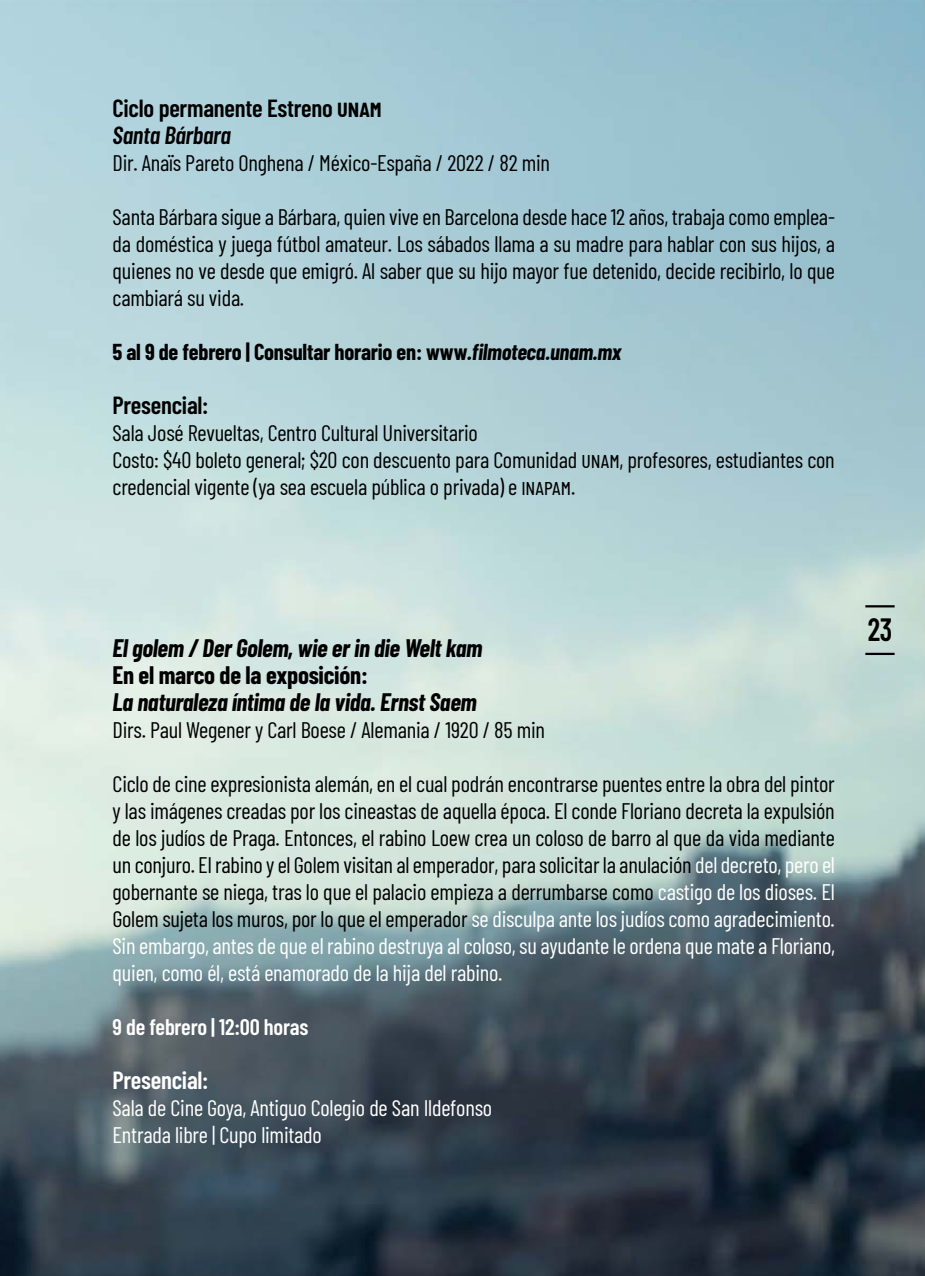
<style>
.page{position:relative;width:925px;height:1276px;background:#fff}
.page>*{position:absolute;margin:0;border:0;box-sizing:border-box;transform-origin:0 0}
.t1{font:600 32.18px "Barlow Condensed";color:#000;scale:.91 1}
.t2{font:italic 700 24.75px "Barlow Condensed";letter-spacing:-.01em;color:#000}
.t3{font:600 24.75px "Barlow Condensed";letter-spacing:-.01em;color:#000}
.t4{font:700 24.75px "Barlow Condensed";letter-spacing:-.01em;color:#000}
.t5{font:italic 600 24.75px "Barlow Condensed";letter-spacing:-.01em;color:#000}
.t6{font:600 24.75px "Barlow Condensed";letter-spacing:-.01em;color:#fff}
.t7{font:22.5px/27px "Barlow Condensed";letter-spacing:-.01em;color:#000;text-align:justify}
.t8{font:22.5px/27px "Barlow Condensed";letter-spacing:-.01em;color:#fff}
.t9{font:700 22.5px "Barlow Condensed";letter-spacing:-.01em;color:#000}
.t10{font:600 22.5px "Barlow Condensed";letter-spacing:-.01em;color:#fff}
.s1{font-style:italic}
.s2{color:#fff}
</style>
<div class="page">
<img style="left:0;top:0;width:925px;height:1276px">
<hr style="left:865px;top:605px;width:29px;height:2px;background:#000">
<hr style="left:865px;top:653px;width:29px;height:2px;background:#000">
<p class="t3" style="left:112px;top:90px;width:271px">Ciclo permanente Estreno unam</p>
<p class="t5" style="left:112px;top:117px;width:120px">Santa Bárbara</p>
<p class="t7" style="left:112px;top:148px;width:439px">Dir. Anaïs Pareto Onghena / México-España / 2022 / 82 min</p>
<p class="t7" style="left:112px;top:202px;width:724px">Santa Bárbara sigue a Bárbara, quien vive en Barcelona desde hace 12 años, trabaja como emplea&shy;da doméstica y juega fútbol amateur. Los sábados llama a su madre para hablar con sus hijos, a quienes no ve desde que emigró. Al saber que su hijo mayor fue detenido, decide recibirlo, lo que cambiará su vida.</p>
<p class="t9" style="left:112px;top:336px;width:510px">5 al 9 de febrero | Consultar horario en: www<span class="s1">.filmoteca.unam.mx</span></p>
<p class="t3" style="left:112px;top:387px;width:97px">Presencial:</p>
<p class="t7" style="left:112px;top:418px;width:724px;text-align:left">Sala José Revueltas, Centro Cultural Universitario<br>Costo: $40 boleto general; $20 con descuento para Comunidad unam, profesores, estudiantes con credencial vigente (ya sea escuela pública o privada) e inapam.</p>
<p class="t2" style="left:112px;top:631px;width:371px">El golem / Der Golem, wie er in die Welt kam</p>
<p class="t4" style="left:112px;top:658px;width:257px">En el marco de la exposición:</p>
<p class="t2" style="left:112px;top:685px;width:366px">La naturaleza íntima de la vida. Ernst Saem</p>
<p class="t7" style="left:112px;top:715px;width:434px">Dirs. Paul Wegener y Carl Boese / Alemania / 1920 / 85 min</p>
<p class="t7" style="left:112px;top:769px;width:724px">Ciclo de cine expresionista alemán, en el cual podrán encontrarse puentes entre la obra del pintor y las imágenes creadas por los cineastas de aquella época. El conde Floriano decreta la expulsión de los judíos de Praga. Entonces, el rabino Loew crea un coloso de barro al que da vida mediante un conjuro. El rabino y el Golem visitan al emperador, para solicitar la anulación <span class="s2">del decreto, pero el </span>gobernante se niega, tras lo que el palacio empieza a derrumbarse como <span class="s2">castigo de los dioses. El </span>Golem sujeta los muros, por lo que el emperador <span class="s2">se disculpa ante los judíos como agradecimiento.<br>Sin embargo, antes de que el rabino destruya al coloso, su ayudante le ordena que mate a Floriano, quien, como él, está enamorado de la hija del rabino.</span></p>
<p class="t10" style="left:112px;top:1011px;width:197px">9 de febrero | 12:00 horas</p>
<p class="t6" style="left:112px;top:1062px;width:97px">Presencial:</p>
<p class="t8" style="left:112px;top:1093px;width:381px">Sala de Cine Goya, Antiguo Colegio de San Ildefonso<br>Entrada libre | Cupo limitado</p>
<h1 class="t1" style="left:868px;top:607px;width:29px">23</h1>
</div>
